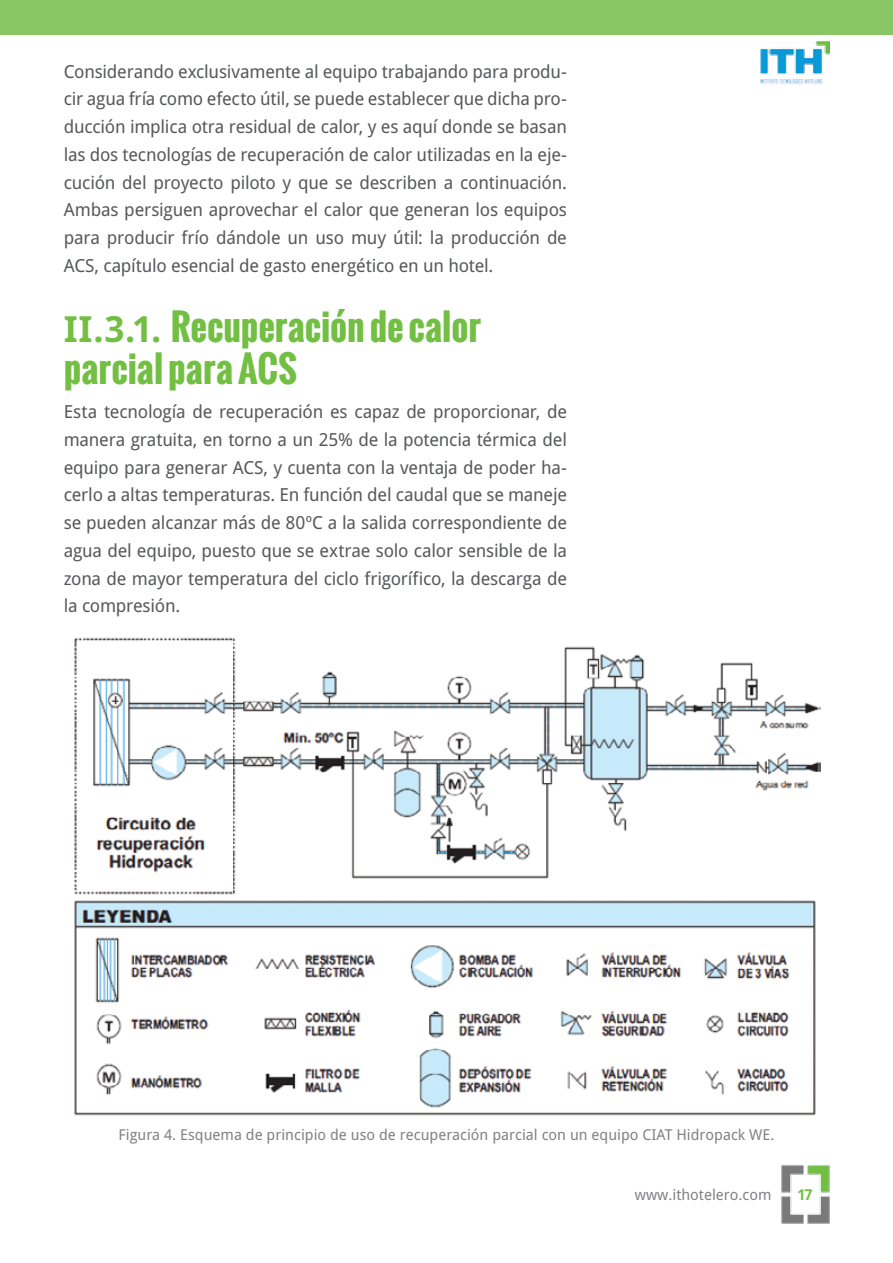
<style>
.page{position:relative;width:893px;height:1263px;background:#fff}
.page>*{position:absolute;margin:0;border:0;box-sizing:border-box;transform-origin:0 0}
.t1{font:700 36px/42px "Oswald";color:#72bf44}
.t2{font:18px/27.8px "Droid Sans";letter-spacing:-.015em;color:#58595b;text-align:justify}
.t3{font:15px "Droid Sans";color:#808285}
.t4{font:700 15px "Droid Sans";color:#72bf44}
.s1{font-family:"Droid Sans"}
</style>
<div class="page">
<img style="left:781px;top:1164px;width:48px;height:60px">
<img style="left:760px;top:41px;width:69px;height:44px">
<div style="left:0;top:0;width:893px;height:35px;background:#89c765"></div>
<img style="left:74px;top:637px;width:746px;height:479px">
<p class="t2" style="left:64px;top:57px;width:505px">Considerando exclusivamente al equipo trabajando para produ&shy;cir agua fría como efecto útil, se puede establecer que dicha pro&shy;ducción implica otra residual de calor, y es aquí donde se basan las dos tecnologías de recuperación de calor utilizadas en la eje&shy;cución del proyecto piloto y que se describen a continuación.<br>Ambas persiguen aprovechar el calor que generan los equipos para producir frío dándole un uso muy útil: la producción de ACS, capítulo esencial de gasto energético en un hotel.</p>
<h1 class="t1" style="left:64px;top:306px;width:419px"><span class="s1">II.3.1.</span> Recuperación de calor parcial para ACS</h1>
<p class="t2" style="left:64px;top:398px;width:505px">Esta tecnología de recuperación es capaz de proporcionar, de manera gratuita, en torno a un 25% de la potencia térmica del equipo para generar ACS, y cuenta con la ventaja de poder ha&shy;cerlo a altas temperaturas. En función del caudal que se maneje se pueden alcanzar más de 80ºC a la salida correspondiente de agua del equipo, puesto que se extrae solo calor sensible de la zona de mayor temperatura del ciclo frigorífico, la descarga de la compresión.</p>
<p class="t3" style="left:118px;top:1126px;width:657px">Figura 4. Esquema de principio de uso de recuperación parcial con un equipo CIAT Hidropack WE.</p>
<p class="t3" style="left:635px;top:1186px;width:138px">www.ithotelero.com</p>
<p class="t4" style="left:797px;top:1186px;width:17px">17</p>
</div>
